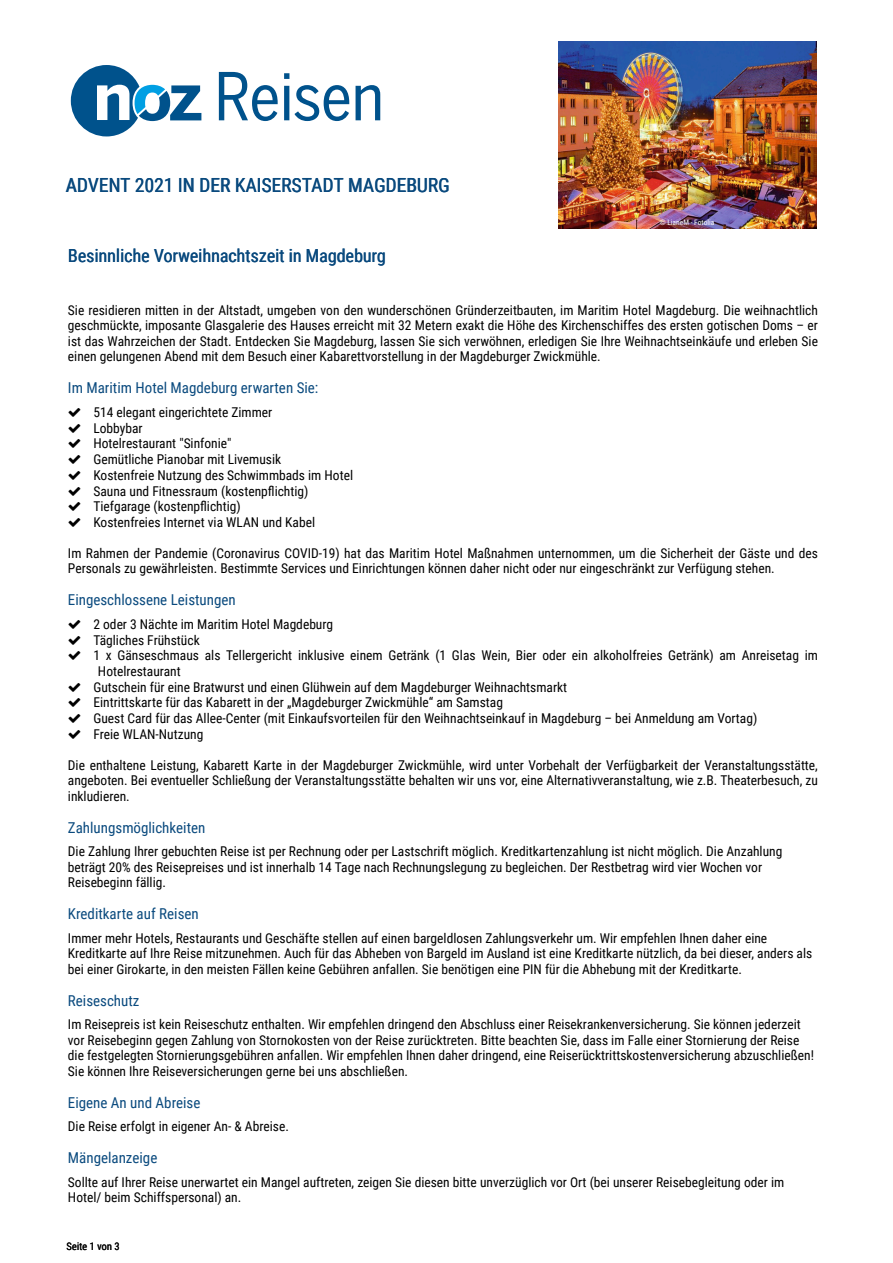
<style>
.page{position:relative;width:893px;height:1263px;background:#fff}
.page>*{position:absolute;margin:0;border:0;box-sizing:border-box;transform-origin:0 0}
.t1{font:19.5px "Roboto Condensed";color:#0a4a7e}
.t2{font:18px "Roboto Condensed";color:#0a4a7e}
.t3{font:15px "Roboto Condensed";color:#0a4a7e}
.t4{font:13.5px/15.5px "Roboto Condensed";color:#000}
.t5{font:10.5px "Roboto Condensed";color:#000}
.t6{font:7.5px "Roboto Condensed";color:#fff}
</style>
<div class="page">
<svg style="left:71px;top:65px;width:130px;height:71px"></svg>
<svg style="left:219px;top:72px;width:59px;height:49px"></svg>
<svg style="left:284px;top:73px;width:65px;height:48px"></svg>
<svg style="left:356px;top:85px;width:24px;height:35px"></svg>
<img style="left:558px;top:41px;width:258px;height:188px">
<h1 class="t1" style="left:66px;top:176px;width:386px">ADVENT 2021 IN DER KAISERSTADT MAGDEBURG</h1>
<p class="t6" style="left:660px;top:219px;width:56px">© LianeM - Fotolia</p>
<h2 class="t2" style="left:68px;top:247px;width:319px">Besinnliche Vorweihnachtszeit in Magdeburg</h2>
<p class="t4" style="left:68px;top:303px;width:751px;text-align:justify">Sie residieren mitten in der Altstadt, umgeben von den wunderschönen Gründerzeitbauten, im Maritim Hotel Magdeburg. Die weihnachtlich geschmückte, imposante Glasgalerie des Hauses erreicht mit 32 Metern exakt die Höhe des Kirchenschiffes des ersten gotischen Doms – er ist das Wahrzeichen der Stadt. Entdecken Sie Magdeburg, lassen Sie sich verwöhnen, erledigen Sie Ihre Weihnachtseinkäufe und erleben Sie einen gelungenen Abend mit dem Besuch einer Kabarettvorstellung in der Magdeburger Zwickmühle.</p>
<p class="t3" style="left:68px;top:381px;width:252px">Im Maritim Hotel Magdeburg erwarten Sie:</p>
<p class="t4" style="left:93px;top:405px;width:261px">514 elegant eingerichtete Zimmer<br>Lobbybar<br>Hotelrestaurant "Sinfonie"<br>Gemütliche Pianobar mit Livemusik<br>Kostenfreie Nutzung des Schwimmbads im Hotel Sauna und Fitnessraum (kostenpflichtig)<br>Tiefgarage (kostenpflichtig)<br>Kostenfreies Internet via WLAN und Kabel</p>
<p class="t4" style="left:68px;top:546px;width:752px">Im Rahmen der Pandemie (Coronavirus COVID-19) hat das Maritim Hotel Maßnahmen unternommen, um die Sicherheit der Gäste und des<br>Personals zu gewährleisten. Bestimmte Services und Einrichtungen können daher nicht oder nur eingeschränkt zur Verfügung stehen.</p>
<p class="t3" style="left:68px;top:593px;width:169px">Eingeschlossene Leistungen</p>
<p class="t4" style="left:93px;top:617px;width:241px">2 oder 3 Nächte im Maritim Hotel Magdeburg</p>
<p class="t4" style="left:93px;top:633px;width:108px">Tägliches Frühstück</p>
<p class="t4" style="left:93px;top:649px;width:726px">1 x Gänseschmaus als Tellergericht inklusive einem Getränk (1 Glas Wein, Bier oder ein alkoholfreies Getränk) am Anreisetag im</p>
<p class="t4" style="left:98px;top:664px;width:84px">Hotelrestaurant</p>
<p class="t4" style="left:93px;top:680px;width:475px">Gutschein für eine Bratwurst und einen Glühwein auf dem Magdeburger Weihnachtsmarkt</p>
<p class="t4" style="left:93px;top:696px;width:411px">Eintrittskarte für das Kabarett in der „Magdeburger Zwickmühle“ am Samstag</p>
<p class="t4" style="left:93px;top:712px;width:665px">Guest Card für das Allee-Center (mit Einkaufsvorteilen für den Weihnachtseinkauf in Magdeburg – bei Anmeldung am Vortag)</p>
<p class="t4" style="left:93px;top:727px;width:111px">Freie WLAN-Nutzung</p>
<p class="t4" style="left:68px;top:758px;width:751px;text-align:justify">Die enthaltene Leistung, Kabarett Karte in der Magdeburger Zwickmühle, wird unter Vorbehalt der Verfügbarkeit der Veranstaltungsstätte, angeboten. Bei eventueller Schließung der Veranstaltungsstätte behalten wir uns vor, eine Alternativveranstaltung, wie z.B. Theaterbesuch, zu inkludieren.</p>
<p class="t3" style="left:68px;top:821px;width:139px">Zahlungsmöglichkeiten</p>
<p class="t4" style="left:68px;top:844px;width:716px">Die Zahlung Ihrer gebuchten Reise ist per Rechnung oder per Lastschrift möglich. Kreditkartenzahlung ist nicht möglich. Die Anzahlung beträgt 20% des Reisepreises und ist innerhalb 14 Tage nach Rechnungslegung zu begleichen. Der Restbetrag wird vier Wochen vor<br>Reisebeginn fällig.</p>
<p class="t3" style="left:68px;top:907px;width:132px">Kreditkarte auf Reisen</p>
<p class="t4" style="left:68px;top:931px;width:746px">Immer mehr Hotels, Restaurants und Geschäfte stellen auf einen bargeldlosen Zahlungsverkehr um. Wir empfehlen Ihnen daher eine<br>Kreditkarte auf Ihre Reise mitzunehmen. Auch für das Abheben von Bargeld im Ausland ist eine Kreditkarte nützlich, da bei dieser, anders als bei einer Girokarte, in den meisten Fällen keine Gebühren anfallen. Sie benötigen eine PIN für die Abhebung mit der Kreditkarte.</p>
<p class="t3" style="left:68px;top:994px;width:73px">Reiseschutz</p>
<p class="t4" style="left:68px;top:1017px;width:747px">Im Reisepreis ist kein Reiseschutz enthalten. Wir empfehlen dringend den Abschluss einer Reisekrankenversicherung. Sie können jederzeit vor Reisebeginn gegen Zahlung von Stornokosten von der Reise zurücktreten. Bitte beachten Sie, dass im Falle einer Stornierung der Reise die festgelegten Stornierungsgebühren anfallen. Wir empfehlen Ihnen daher dringend, eine Reiserücktrittskostenversicherung abzuschließen!<br>Sie können Ihre Reiseversicherungen gerne bei uns abschließen.</p>
<p class="t3" style="left:68px;top:1096px;width:134px">Eigene An und Abreise</p>
<p class="t4" style="left:68px;top:1120px;width:222px">Die Reise erfolgt in eigener An- &amp; Abreise.</p>
<p class="t3" style="left:68px;top:1151px;width:91px">Mängelanzeige</p>
<p class="t4" style="left:68px;top:1175px;width:718px">Sollte auf Ihrer Reise unerwartet ein Mangel auftreten, zeigen Sie diesen bitte unverzüglich vor Ort (bei unserer Reisebegleitung oder im<br>Hotel/ beim Schiffspersonal) an.</p>
<p class="t5" style="left:66px;top:1242px;width:55px">Seite 1 von 3</p>
</div>
